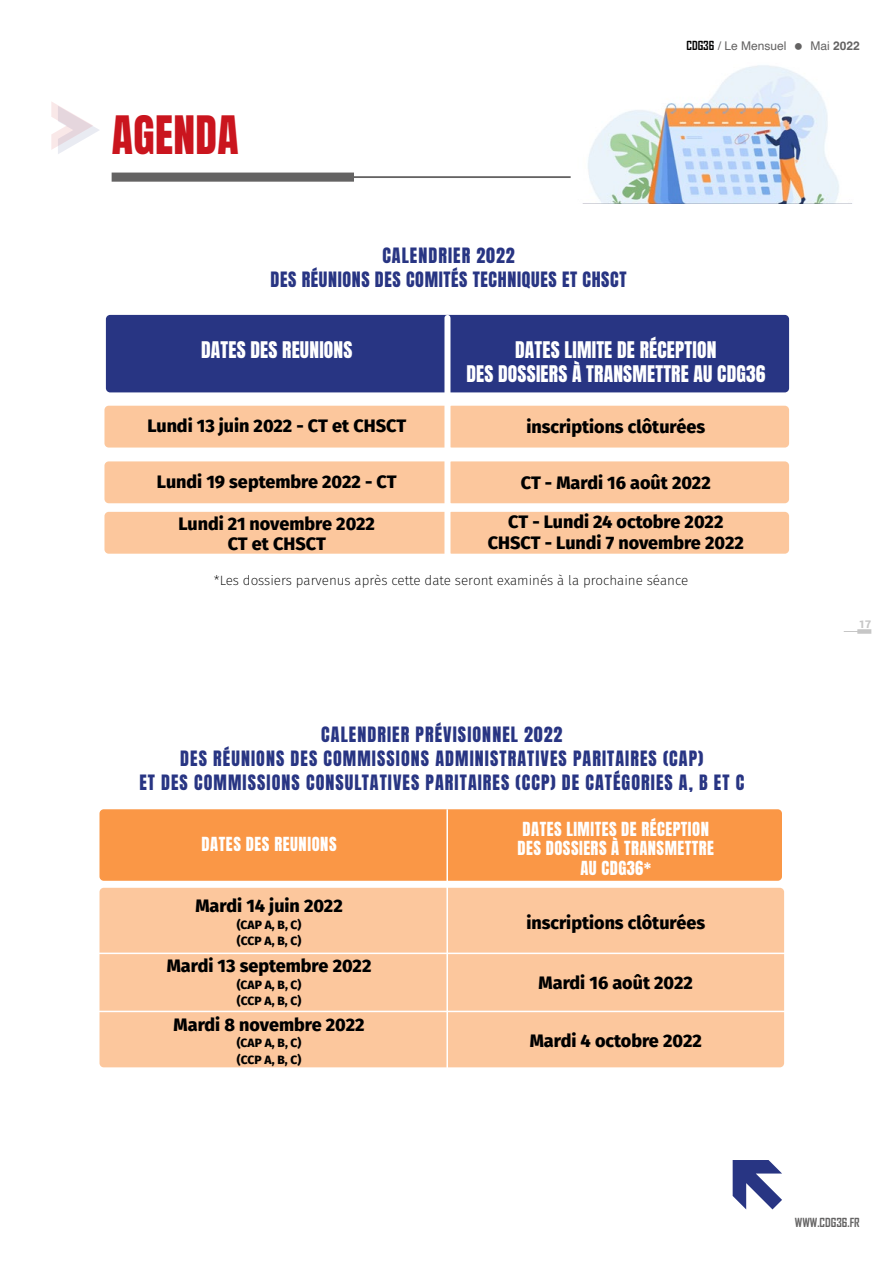
<style>
.page{position:relative;width:893px;height:1263px;background:#fff}
.page>*{position:absolute;margin:0;border:0;box-sizing:border-box;transform-origin:0 0}
.t1{font:45px "Anton";letter-spacing:.01em;color:#ca151e}
.t2{font:19.5px/24px "Anton";letter-spacing:.01em;color:#fff;text-align:center}
.t3{font:800 18px/19.5px "Fira Sans";color:#000;text-align:center}
.t4{font:18px/24px "Anton";letter-spacing:.06em;color:#283583;text-align:center}
.t5{font:18px/24px "Anton";letter-spacing:.035em;color:#283583;text-align:center}
.t6{font:16.5px/19.5px "Anton";letter-spacing:.03em;color:#fff;text-align:center}
.t7{font:200 13.5px "Fira Sans";color:#000}
.t8{font:800 12px/16.5px "Fira Sans";color:#000}
.t9{font:12px "Helvetica";color:#646363}
.t10{font:700 12px "Agency FB";color:#646363}
.t11{font:700 12px "Helvetica";color:#646363}
.t12{font:900 10.5px "Roboto";color:#c6c6c6}
.s1{font-family:"Agency FB";font-weight:700;color:#000}
.s2{font-weight:400}
</style>
<div class="page">
<svg style="left:844px;top:631px;width:13px;height:1px"></svg>
<div style="left:857px;top:629px;width:14px;height:5px;background:#c6c6c6"></div>
<img style="left:588px;top:65px;width:251px;height:138px">
<hr style="left:245px;top:176px;width:326px;height:2px;background:#646363">
<div style="left:112px;top:173px;width:242px;height:9px;background:#646363"></div>
<div style="left:99px;top:809px;width:683px;height:72px;background:#fa9746;border-radius:4px"></div>
<div style="left:99px;top:888px;width:685px;height:179px;background:#fcc79d;border-radius:4px"></div>
<hr style="left:87px;top:952px;width:716px;height:2px;background:#fff">
<hr style="left:87px;top:1011px;width:716px;height:1px;background:#fff">
<hr style="left:446px;top:809px;width:2px;height:262px;background:#fff">
<div style="left:106px;top:315px;width:683px;height:77px;background:#283583;border-radius:4px"></div>
<div style="left:447px;top:406px;width:342px;height:42px;background:#fcc79d;border-radius:4px"></div>
<div style="left:447px;top:461px;width:342px;height:42px;background:#fcc79d;border-radius:4px"></div>
<div style="left:447px;top:512px;width:342px;height:42px;background:#fcc79d;border-radius:4px"></div>
<div style="left:104px;top:406px;width:346px;height:42px;background:#fcc79d;border-radius:4px"></div>
<div style="left:104px;top:461px;width:346px;height:42px;background:#fcc79d;border-radius:4px"></div>
<div style="left:104px;top:512px;width:346px;height:42px;background:#fcc79d;border-radius:4px"></div>
<div style="left:444px;top:318px;width:6px;height:308px;background:#fff"></div>
<svg style="left:51px;top:102px;width:48px;height:52px"></svg>
<h1 class="t1" style="left:112px;top:112px;width:128px">AGENDA</h1>
<p class="t5" style="left:271px;top:245px;width:357px">CALENDRIER 2022<br>DES RÉUNIONS DES COMITÉS TECHNIQUES ET CHSCT</p>
<p class="t9" style="left:686px;top:37px;width:101px"><span class="s1">CDG36</span> / Le Mensuel</p>
<p class="t11" style="left:810px;top:38px;width:51px"><span class="s2">Mai</span> 2022</p>
<p class="t2" style="left:466px;top:340px;width:300px">DATES LIMITE DE RÉCEPTION<br>DES DOSSIERS À TRANSMETTRE AU CDG36</p>
<p class="t3" style="left:526px;top:416px;width:180px">inscriptions clôturées</p>
<p class="t3" style="left:508px;top:462px;width:217px;line-height:39px">CT - Mardi 16 août 2022<br>CT - Lundi 24 octobre 2022</p>
<p class="t3" style="left:488px;top:531px;width:258px">CHSCT - Lundi 7 novembre 2022</p>
<p class="t7" style="left:214px;top:571px;width:476px">*Les dossiers parvenus après cette date seront examinés à la prochaine séance</p>
<p class="t2" style="left:201px;top:340px;width:153px">DATES DES REUNIONS</p>
<p class="t3" style="left:147px;top:414px;width:260px">Lundi 13 juin 2022 - CT et CHSCT</p>
<p class="t3" style="left:157px;top:471px;width:241px">Lundi 19 septembre 2022 - CT</p>
<p class="t3" style="left:179px;top:513px;width:198px">Lundi 21 novembre 2022<br>CT et CHSCT</p>
<p class="t4" style="left:139px;top:724px;width:606px">CALENDRIER PRÉVISIONNEL 2022<br>DES RÉUNIONS DES COMMISSIONS ADMINISTRATIVES PARITAIRES (CAP)<br>ET DES COMMISSIONS CONSULTATIVES PARITAIRES (CCP) DE CATÉGORIES A, B ET C</p>
<p class="t6" style="left:518px;top:820px;width:198px">DATES LIMITES DE RÉCEPTION<br>DES DOSSIERS À TRANSMETTRE<br>AU CDG36*</p>
<p class="t3" style="left:526px;top:911px;width:180px">inscriptions clôturées</p>
<p class="t6" style="left:202px;top:835px;width:137px">DATES DES REUNIONS</p>
<p class="t3" style="left:195px;top:895px;width:149px">Mardi 14 juin 2022</p>
<p class="t8" style="left:237px;top:915px;width:66px">(CAP A, B, C) (CCP A, B, C)</p>
<p class="t3" style="left:167px;top:955px;width:206px">Mardi 13 septembre 2022</p>
<p class="t8" style="left:237px;top:975px;width:66px">(CAP A, B, C) (CCP A, B, C)</p>
<p class="t3" style="left:174px;top:1013px;width:193px">Mardi 8 novembre 2022</p>
<p class="t8" style="left:237px;top:1034px;width:66px">(CAP A, B, C) (CCP A, B, C)</p>
<p class="t3" style="left:539px;top:971px;width:156px">Mardi 16 août 2022</p>
<p class="t3" style="left:530px;top:1029px;width:174px">Mardi 4 octobre 2022</p>
<p class="t12" style="left:859px;top:616px;width:14px">17</p>
<p class="t10" style="left:795px;top:1215px;width:66px">WWW.CDG36.FR</p>
</div>
